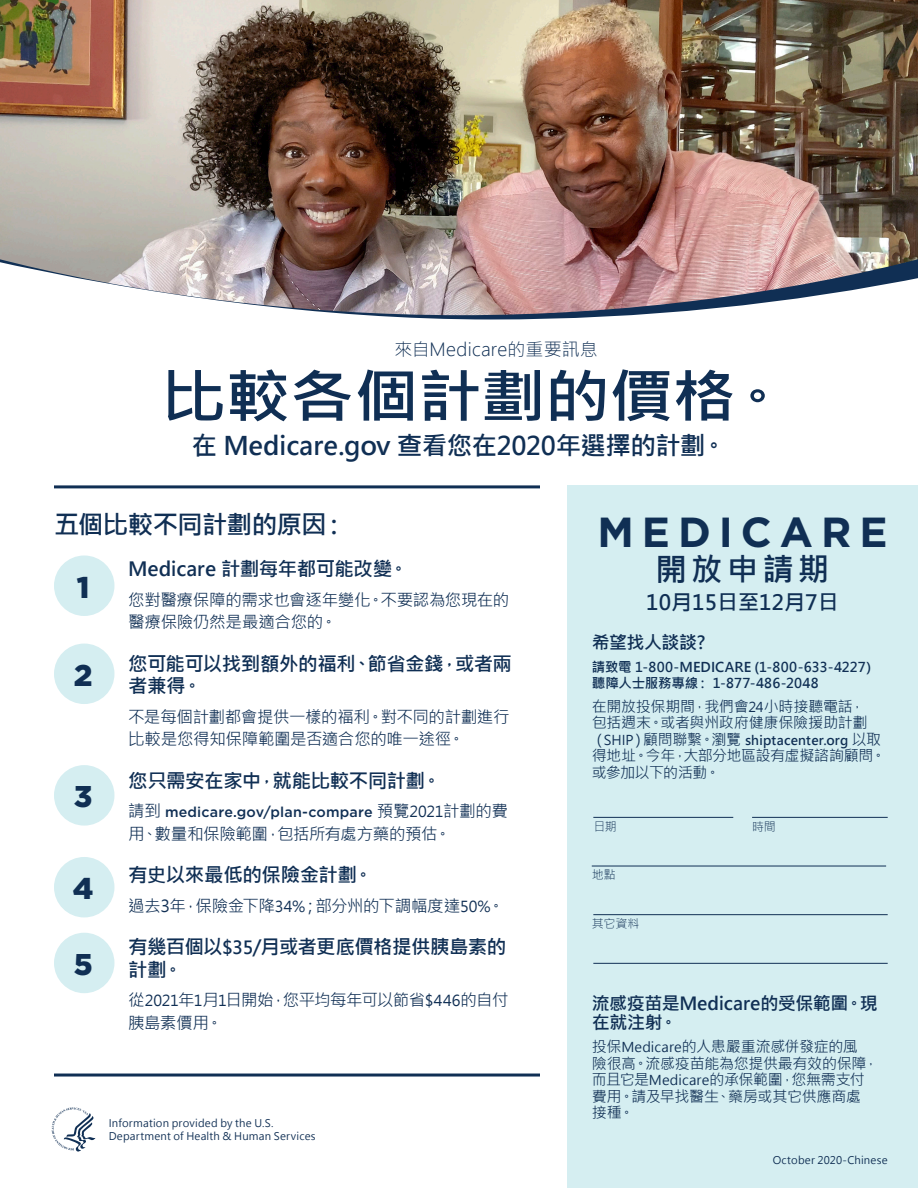
<style>
.page{position:relative;width:918px;height:1188px;background:#fff}
.page>*{position:absolute;margin:0;border:0;box-sizing:border-box;transform-origin:0 0}
.t1{font:700 58.05px "Microsoft Jheng Hei";letter-spacing:-.01em;color:#102f54;scale:1.11 1}
.t2{font:700 42px "Gotham";letter-spacing:.19em;color:#102f54}
.t3{font:700 31.5px "Microsoft Jheng Hei";letter-spacing:.13em;color:#102f54}
.t4{font:900 30px "Gotham";color:#102f54}
.t5{font:700 25.5px "Microsoft Jheng Hei";letter-spacing:-.02em;color:#102f54}
.t6{font:700 21px "Microsoft Jheng Hei";color:#102f54}
.t7{font:700 19.5px "Microsoft Jheng Hei";letter-spacing:-.025em;color:#102f54}
.H3_-_2nd_column{font:700 18px/19.5px "Microsoft Jheng Hei";letter-spacing:-.02em;color:#102f54}
.t8{font:300 18px "Microsoft Jheng Hei";letter-spacing:.01em;color:#102f54}
.Body{font:16.5px "Microsoft Jheng Hei";letter-spacing:-.025em;color:#102f54}
.Body-2{font:16.5px "Microsoft Jheng Hei";letter-spacing:-.045em;color:#102f54}
.Body_2{font:15px/16.5px "Microsoft Jheng Hei";letter-spacing:-.02em;color:#102f54}
.Body-3{font:500 14.25px "Gotham";letter-spacing:.01em;color:#102f54}
.t9{font:700 13.5px/16.5px "Microsoft Jheng Hei";color:#102f54}
.t10{font:700 12.75px "Microsoft Jheng Hei";letter-spacing:.015em;color:#102f54}
.t11{font:300 12px "Microsoft Jheng Hei";letter-spacing:-.01em;color:#102f54}
.Text_bottom{font:10.5px "Microsoft Jheng Hei";letter-spacing:.02em;color:#102f54}
.s1{font-family:"Microsoft Jheng Hei";font-weight:400;font-size:16.5px}
.s2{font-family:"Microsoft Jheng Hei";font-weight:400;font-size:15px}
.s3{font-size:15px}
.s4{font-size:18px}
.s5{font-size:13.5px}
.s6{font-weight:400;font-size:15px}
.s7{font-weight:400;font-size:13.5px}
</style>
<div class="page">
<img style="left:0;top:0;width:918px;height:256px">
<svg style="left:0;top:256px;width:918px;height:3px;background:#b29591"></svg>
<img style="left:0;top:259px;width:918px;height:61px">
<hr style="left:54px;top:485px;width:486px;height:3px;background:#102f54">
<hr style="left:54px;top:1074px;width:486px;height:3px;background:#102f54">
<div style="left:54px;top:556px;width:60px;height:60px;background:#d5eef1;border-radius:50%"></div>
<div style="left:54px;top:644px;width:60px;height:60px;background:#d5eef1;border-radius:50%"></div>
<div style="left:54px;top:765px;width:60px;height:61px;background:#d5eef1;border-radius:50%"></div>
<div style="left:54px;top:857px;width:60px;height:60px;background:#d5eef1;border-radius:50%"></div>
<div style="left:54px;top:933px;width:60px;height:60px;background:#d5eef1;border-radius:50%"></div>
<div style="left:567px;top:485px;width:351px;height:703px;background:#d5eef1"></div>
<hr style="left:593px;top:914px;width:295px;height:1px;background:#102f54">
<hr style="left:593px;top:817px;width:140px;height:1px;background:#102f54">
<hr style="left:752px;top:817px;width:136px;height:1px;background:#102f54">
<hr style="left:592px;top:866px;width:294px;height:1px;background:#102f54">
<hr style="left:593px;top:963px;width:295px;height:1px;background:#102f54">
<svg style="left:52px;top:1107px;width:43px;height:45px"></svg>
<h2 class="t8" style="left:394px;top:338px;width:205px">來自Medicare的重要訊息</h2>
<h2 class="t1" style="left:162px;top:360px;width:567px">比較各個計劃的價格。</h2>
<h2 class="t5" style="left:191px;top:430px;width:537px">在 Medicare.gov 查看您在2020年選擇的計劃。</h2>
<h2 class="t5" style="left:54px;top:508px;width:294px">五個比較不同計劃的原因：</h2>
<p class="t4" style="left:77px;top:566px;width:14px">1</p>
<p class="t4" style="left:74px;top:655px;width:20px">2</p>
<p class="t4" style="left:74px;top:776px;width:20px">3</p>
<p class="t4" style="left:73px;top:868px;width:22px">4</p>
<p class="t4" style="left:74px;top:944px;width:20px">5</p>
<h3 class="t7" style="left:128px;top:557px;width:282px">Medicare 計劃每年都可能改變。</h3>
<p class="Body" style="left:128px;top:589px;width:383px">您對醫療保障的需求也會逐年變化。不要認為您現在的</p>
<p class="Body" style="left:128px;top:612px;width:210px">醫療保險仍然是最適合您的。</p>
<h3 class="t7" style="left:128px;top:651px;width:385px">您可能可以找到額外的福利、節省金錢，或者兩</h3>
<h3 class="t7" style="left:128px;top:674px;width:75px">者兼得。</h3>
<p class="Body" style="left:128px;top:706px;width:383px">不是每個計劃都會提供一樣的福利。對不同的計劃進行</p>
<p class="Body" style="left:128px;top:729px;width:338px">比較是您得知保障範圍是否適合您的唯一途徑。</p>
<h3 class="t7" style="left:128px;top:768px;width:314px">您只需安在家中，就能比較不同計劃。</h3>
<p class="Body" style="left:128px;top:801px;width:34px">請到</p>
<p class="Body-3" style="left:165px;top:803px;width:280px">medicare.gov/plan-compare <span class="s1">預覽</span><span class="s2">2021</span></p>
<p class="Body" style="left:443px;top:801px;width:66px">計劃的費</p>
<p class="Body" style="left:128px;top:823px;width:324px">用、數量和保險範圍，包括所有處方藥的預估。</p>
<h3 class="t7" style="left:128px;top:863px;width:246px">有史以來最低的保險金計劃。</h3>
<p class="Body" style="left:128px;top:895px;width:179px">過去3年，保險金下降<span class="s3">34%</span></p>
<p class="Body" style="left:302px;top:895px;width:190px">；部分州的下調幅度達<span class="s3">50%</span></p>
<p class="Body" style="left:488px;top:895px;width:18px">。</p>
<h3 class="t7" style="left:128px;top:935px;width:380px">有幾百個以<span class="s4">$35</span>/月或者更底價格提供胰島素的</h3>
<h3 class="t7" style="left:128px;top:957px;width:56px">計劃。</h3>
<p class="Body-2" style="left:128px;top:990px;width:382px">從<span class="s3">2021</span>年<span class="s3">1</span>月<span class="s3">1</span>日開始，您平均每年可以節省<span class="s3">$446</span>的自付</p>
<p class="Body" style="left:128px;top:1012px;width:96px">胰島素價用。</p>
<p class="Text_bottom" style="left:109px;top:1117px;width:166px">Information provided by the U.S.</p>
<p class="Text_bottom" style="left:109px;top:1130px;width:208px">Department of Health &amp; Human Services</p>
<h2 class="t2" style="left:597px;top:504px;width:292px">MEDICARE</h2>
<h2 class="t3" style="left:656px;top:550px;width:175px">開放申請期</h2>
<p class="t6" style="left:646px;top:589px;width:194px">10月15日至12月7日</p>
<p class="H3_-_2nd_column" style="left:592px;top:632px;width:115px">希望找人談談?</p>
<p class="t9" style="left:592px;top:659px;width:281px">請致電 1-800-MEDICARE (1-800-633-4227)聽障人士服務專線： 1-877-486-2048</p>
<p class="Body_2" style="left:592px;top:698px;width:277px">在開放投保期間，我們會<span class="s5">24</span>小時接聽電話，包括週末。或者與州政府健康保險援助計劃</p>
<p class="t10" style="left:592px;top:732px;width:291px"><span class="s6">（</span><span class="s7">SHIP</span><span class="s6">）顧問聯繫。瀏覽</span> shiptacenter.org <span class="s6">以取</span></p>
<p class="Body_2" style="left:592px;top:747px;width:296px">得地址。今年，大部分地區設有虛擬諮詢顧問。或參加以下的活動。</p>
<p class="t11" style="left:593px;top:819px;width:25px">日期</p>
<p class="t11" style="left:752px;top:819px;width:25px">時間</p>
<p class="t11" style="left:592px;top:867px;width:25px">地點</p>
<p class="t11" style="left:592px;top:916px;width:49px">其它資料</p>
<h3 class="H3_-_2nd_column" style="left:592px;top:993px;width:288px">流感疫苗是Medicare的受保範圍。現在就注射。</h3>
<p class="Body_2" style="left:592px;top:1039px;width:288px">投保<span class="s5">Medicare</span>的人患嚴重流感併發症的風<br>險很高。流感疫苗能為您提供最有效的保障，而且它是<span class="s5">Medicare</span>的承保範圍，您無需支付費用。請及早找醫生、藥房或其它供應商處接種。</p>
<p class="Text_bottom" style="left:773px;top:1154px;width:116px">October 2020-Chinese</p>
</div>
